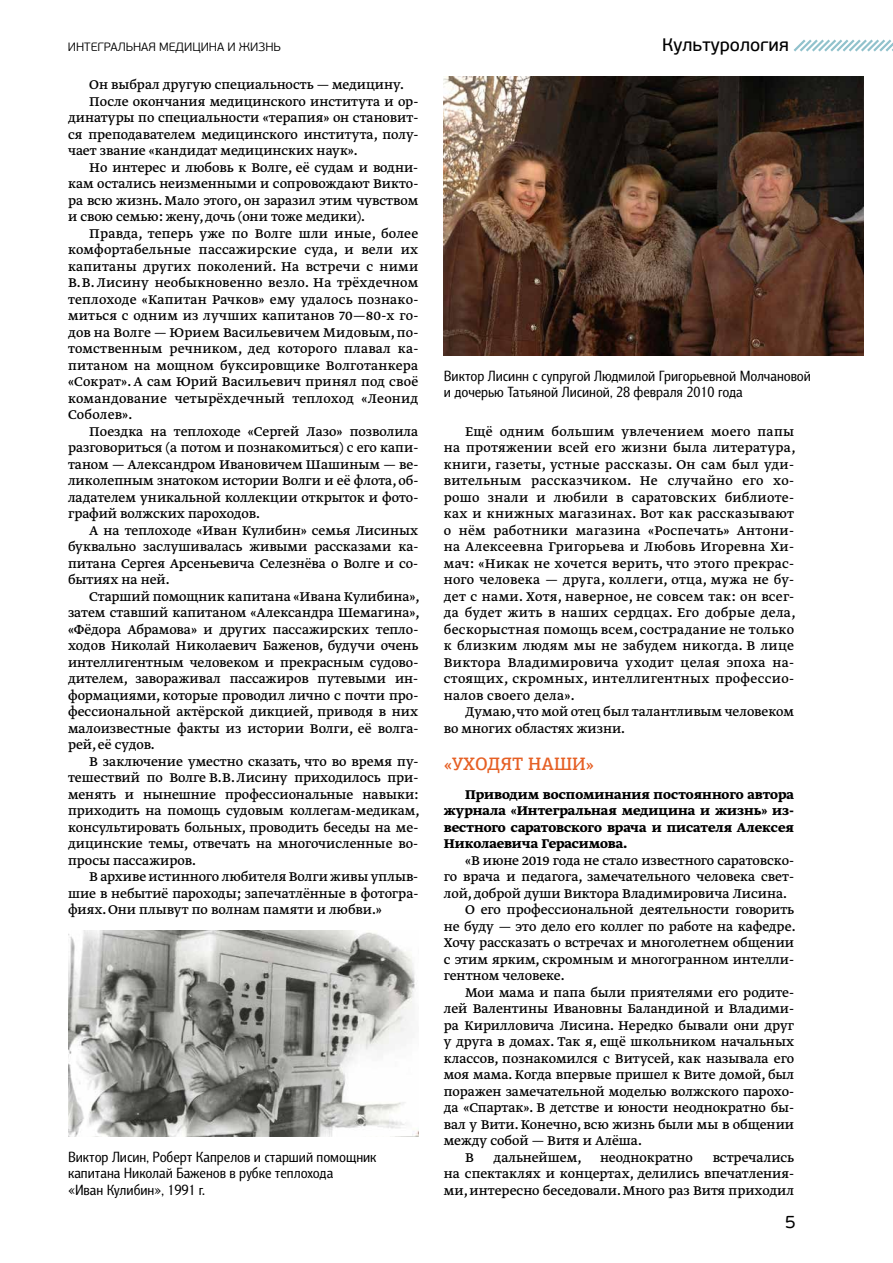
<style>
.page{position:relative;width:893px;height:1263px;background:#fff}
.page>*{position:absolute;margin:0;border:0;box-sizing:border-box;transform-origin:0 0}
.t1{font:18px "PF Beau Sans Pro Bbook";color:#000}
.t2{font:500 18px "PF Agora Slab Pro";color:#e66025}
.t3{font:18px "PF Beau Sans Pro";color:#000}
.t4{font:15px/16.5px "Greta Text Pro";color:#000;text-align:justify}
.t5{font:15px/16.5px "Barnaul Grotesk";color:#000}
.t6{font:700 15px/16.5px "Greta Text Pro";color:#000;text-align:justify}
.t7{font:300 12px "PF Beau Sans Pro";color:#000}
</style>
<div class="page">
<svg style="left:793px;top:39px;width:100px;height:13px"></svg>
<img style="left:444px;top:77px;width:419px;height:278px">
<img style="left:68px;top:930px;width:350px;height:206px">
<p class="t7" style="left:68px;top:40px;width:215px">ИНТЕГРАЛЬНАЯ МЕДИЦИНА И ЖИЗНЬ</p>
<p class="t1" style="left:662px;top:34px;width:128px">Культурология</p>
<p class="t4" style="left:89px;top:77px;width:316px">Он выбрал другую специальность — медицину.</p>
<p class="t4" style="left:89px;top:94px;width:331px">После окончания медицинского института и ор-</p>
<p class="t4" style="left:68px;top:110px;width:352px">динатуры по специальности «терапия» он становит-</p>
<p class="t4" style="left:68px;top:127px;width:352px">ся преподавателем медицинского института, полу-</p>
<p class="t4" style="left:68px;top:143px;width:291px">чает звание «кандидат медицинских наук».</p>
<p class="t4" style="left:89px;top:160px;width:330px">Но интерес и любовь к Волге, её судам и водни-</p>
<p class="t4" style="left:68px;top:176px;width:352px">кам остались неизменными и сопровождают Викто-</p>
<p class="t4" style="left:68px;top:193px;width:352px">ра всю жизнь. Мало этого, он заразил этим чувством</p>
<p class="t4" style="left:68px;top:209px;width:299px">и свою семью: жену, дочь (они тоже медики).</p>
<p class="t4" style="left:89px;top:226px;width:330px">Правда, теперь уже по Волге шли иные, более</p>
<p class="t4" style="left:68px;top:242px;width:352px">комфортабельные пассажирские суда, и вели их</p>
<p class="t4" style="left:68px;top:259px;width:352px">капитаны других поколений. На встречи с ними</p>
<p class="t4" style="left:68px;top:275px;width:352px">В.В.Лисину необыкновенно везло. На трёхдечном</p>
<p class="t4" style="left:68px;top:292px;width:352px">теплоходе «Капитан Рачков» ему удалось познако-</p>
<p class="t4" style="left:68px;top:308px;width:352px">миться с одним из лучших капитанов 70—80-х го-</p>
<p class="t4" style="left:68px;top:325px;width:352px">дов на Волге — Юрием Васильевичем Мидовым, по-</p>
<p class="t4" style="left:68px;top:341px;width:352px">томственным речником, дед которого плавал ка-</p>
<p class="t4" style="left:68px;top:358px;width:352px">питаном на мощном буксировщике Волготанкера</p>
<p class="t4" style="left:68px;top:374px;width:352px">«Сократ». А сам Юрий Васильевич принял под своё</p>
<p class="t4" style="left:68px;top:391px;width:352px">командование четырёхдечный теплоход «Леонид</p>
<p class="t4" style="left:68px;top:407px;width:66px">Соболев».</p>
<p class="t4" style="left:89px;top:424px;width:331px">Поездка на теплоходе «Сергей Лазо» позволила</p>
<p class="t4" style="left:68px;top:440px;width:352px">разговориться (а потом и познакомиться) с его капи-</p>
<p class="t4" style="left:68px;top:457px;width:352px">таном — Александром Ивановичем Шашиным — ве-</p>
<p class="t4" style="left:68px;top:473px;width:352px">ликолепным знатоком истории Волги и её флота, об-</p>
<p class="t4" style="left:68px;top:490px;width:352px">ладателем уникальной коллекции открыток и фото-</p>
<p class="t4" style="left:68px;top:506px;width:193px">графий волжских пароходов.</p>
<p class="t4" style="left:89px;top:523px;width:330px">А на теплоходе «Иван Кулибин» семья Лисиных</p>
<p class="t4" style="left:68px;top:539px;width:352px">буквально заслушивалась живыми рассказами ка-</p>
<p class="t4" style="left:68px;top:556px;width:352px">питана Сергея Арсеньевича Селезнёва о Волге и со-</p>
<p class="t4" style="left:68px;top:572px;width:103px">бытиях на ней.</p>
<p class="t4" style="left:89px;top:589px;width:332px">Старший помощник капитана «Ивана Кулибина»,</p>
<p class="t4" style="left:68px;top:605px;width:353px">затем ставший капитаном «Александра Шемагина»,</p>
<p class="t4" style="left:68px;top:622px;width:352px">«Фёдора Абрамова» и других пассажирских тепло-</p>
<p class="t4" style="left:68px;top:638px;width:352px">ходов Николай Николаевич Баженов, будучи очень</p>
<p class="t4" style="left:68px;top:655px;width:352px">интеллигентным человеком и прекрасным судово-</p>
<p class="t4" style="left:68px;top:671px;width:352px">дителем, завораживал пассажиров путевыми ин-</p>
<p class="t4" style="left:68px;top:688px;width:352px">формациями, которые проводил лично с почти про-</p>
<p class="t4" style="left:68px;top:704px;width:352px">фессиональной актёрской дикцией, приводя в них</p>
<p class="t4" style="left:68px;top:721px;width:352px">малоизвестные факты из истории Волги, её волга-</p>
<p class="t4" style="left:68px;top:737px;width:88px">рей, её судов.</p>
<p class="t4" style="left:89px;top:754px;width:330px">В заключение уместно сказать, что во время пу-</p>
<p class="t4" style="left:68px;top:770px;width:352px">тешествий по Волге В.В.Лисину приходилось при-</p>
<p class="t4" style="left:68px;top:787px;width:352px">менять и нынешние профессиональные навыки:</p>
<p class="t4" style="left:68px;top:803px;width:353px">приходить на помощь судовым коллегам-медикам,</p>
<p class="t4" style="left:68px;top:820px;width:352px">консультировать больных, проводить беседы на ме-</p>
<p class="t4" style="left:68px;top:836px;width:352px">дицинские темы, отвечать на многочисленные во-</p>
<p class="t4" style="left:68px;top:853px;width:130px">просы пассажиров.</p>
<p class="t4" style="left:89px;top:869px;width:330px">В архиве истинного любителя Волги живы уплыв-</p>
<p class="t4" style="left:68px;top:886px;width:352px">шие в небытиё пароходы; запечатлённые в фотогра-</p>
<p class="t4" style="left:68px;top:902px;width:315px">фиях. Они плывут по волнам памяти и любви.»</p>
<p class="t5" style="left:444px;top:367px;width:369px">Виктор Лисинн с супругой Людмилой Григорьевной Молчановой и дочерью Татьяной Лисиной, 28 февраля 2010 года</p>
<p class="t4" style="left:444px;top:424px;width:353px;text-indent:21px">Ещё одним большим увлечением моего папы на протяжении всей его жизни была литература, книги, газеты, устные рассказы. Он сам был уди&shy;вительным рассказчиком. Не случайно его хо&shy;рошо знали и любили в саратовских библиоте&shy;ках и книжных магазинах. Вот как рассказывают о нём работники магазина «Роспечать» Антони&shy;на Алексеевна Григорьева и Любовь Игоревна Хи&shy;мач: «Никак не хочется верить, что этого прекрас&shy;ного человека — друга, коллеги, отца, мужа не бу&shy;дет с нами. Хотя, наверное, не совсем так: он всег&shy;да будет жить в наших сердцах. Его добрые дела, бескорыстная помощь всем, сострадание не только к близким людям мы не забудем никогда. В лице Виктора Владимировича уходит целая эпоха на&shy;стоящих, скромных, интеллигентных профессио&shy;налов своего дела».</p>
<p class="t4" style="left:444px;top:704px;width:352px;text-indent:21px">Думаю, что мой отец был талантливым человеком во многих областях жизни.</p>
<p class="t2" style="left:444px;top:752px;width:152px">«УХОДЯТ НАШИ»</p>
<p class="t6" style="left:444px;top:786px;width:352px;text-indent:21px">Приводим воспоминания постоянного автора журнала «Интегральная медицина и жизнь» из&shy;вестного саратовского врача и писателя Алексея Николаевича Герасимова.</p>
<p class="t4" style="left:465px;top:853px;width:330px">«В июне 2019 года не стало известного саратовско-</p>
<p class="t4" style="left:444px;top:869px;width:352px">го врача и педагога, замечательного человека свет-</p>
<p class="t4" style="left:444px;top:886px;width:345px">лой, доброй души Виктора Владимировича Лисина.</p>
<p class="t4" style="left:465px;top:902px;width:330px">О его профессиональной деятельности говорить</p>
<p class="t4" style="left:444px;top:919px;width:353px">не буду — это дело его коллег по работе на кафедре.</p>
<p class="t4" style="left:444px;top:935px;width:352px">Хочу рассказать о встречах и многолетнем общении</p>
<p class="t4" style="left:444px;top:952px;width:352px">с этим ярким, скромным и многогранном интелли-</p>
<p class="t4" style="left:444px;top:968px;width:122px">гентном человеке.</p>
<p class="t4" style="left:465px;top:985px;width:330px">Мои мама и папа были приятелями его родите-</p>
<p class="t4" style="left:444px;top:1001px;width:352px">лей Валентины Ивановны Баландиной и Владими-</p>
<p class="t4" style="left:444px;top:1018px;width:352px">ра Кирилловича Лисина. Нередко бывали они друг</p>
<p class="t4" style="left:444px;top:1034px;width:352px">у друга в домах. Так я, ещё школьником начальных</p>
<p class="t4" style="left:444px;top:1051px;width:352px">классов, познакомился с Витусей, как называла его</p>
<p class="t4" style="left:444px;top:1067px;width:352px">моя мама. Когда впервые пришел к Вите домой, был</p>
<p class="t4" style="left:444px;top:1084px;width:352px">поражен замечательной моделью волжского парохо-</p>
<p class="t4" style="left:444px;top:1100px;width:352px">да «Спартак». В детстве и юности неоднократно бы-</p>
<p class="t4" style="left:444px;top:1117px;width:352px">вал у Вити. Конечно, всю жизнь были мы в общении</p>
<p class="t4" style="left:444px;top:1133px;width:200px">между собой — Витя и Алёша.</p>
<p class="t4" style="left:465px;top:1150px;width:10px">В</p>
<p class="t4" style="left:494px;top:1150px;width:201px">дальнейшем, неоднократно</p>
<p class="t5" style="left:68px;top:1148px;width:310px">Виктор Лисин, Роберт Капрелов и старший помощник капитана Николай Баженов в рубке теплохода<br>«Иван Кулибин», 1991 г.</p>
<p class="t4" style="left:444px;top:1150px;width:352px;text-indent:269px">встречались на спектаклях и концертах, делились впечатления&shy;ми, интересно беседовали. Много раз Витя приходил</p>
<p class="t3" style="left:785px;top:1211px;width:12px">5</p>
</div>
